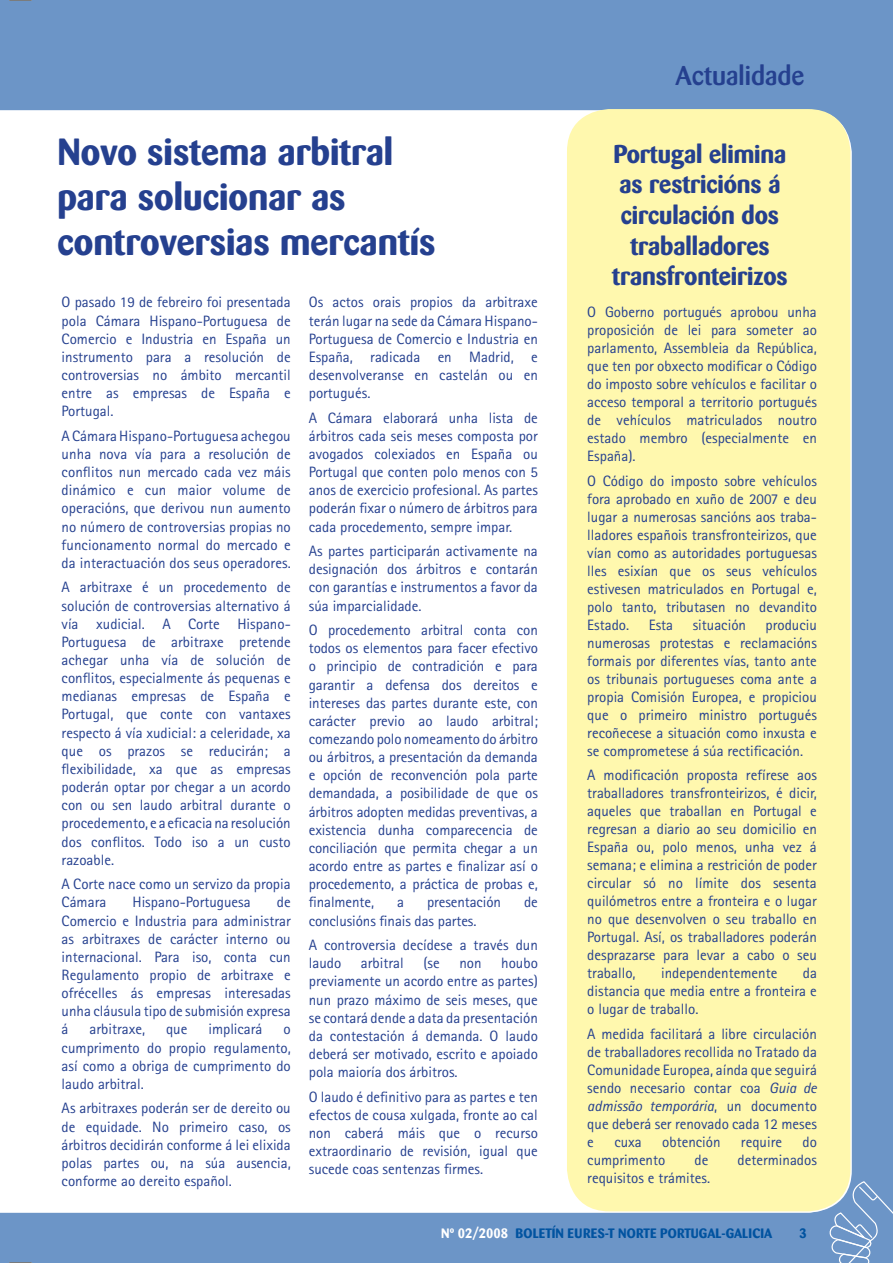
<style>
.page{position:relative;width:893px;height:1263px;background:#fff}
.page>*{position:absolute;margin:0;border:0;box-sizing:border-box;transform-origin:0 0}
.t1{font:700 37.5px/45px "Barmeno";color:#25408f}
.t2{font:500 27px "Barmeno";color:#25408f}
.t3{font:700 25.5px/30.6px "Barmeno";letter-spacing:-.005em;color:#25408f;text-align:center}
.t4{font:15px/18.1px "Rotis Sans Serif";color:#25408f;text-align:justify}
.t5{font:700 13.5px "Barmeno";color:#0153a0}
.s1{font-style:italic}
.s2{color:#fff}
</style>
<div class="page">
<div style="left:1px;top:0;width:892px;height:1263px;background:#6c95c7"></div>
<svg style="left:829px;top:1180px;width:64px;height:83px"></svg>
<div style="left:0;top:0;width:21px;height:1263px;background:#6c95c7"></div>
<svg style="left:9px;top:0;width:23px;height:1px"></svg>
<svg style="left:9px;top:1262px;width:23px;height:1px"></svg>
<div style="left:0;top:110px;width:850px;height:1102px;background:#fff"></div>
<div style="left:567px;top:109px;width:283px;height:1102px;background:#fff8ae"></div>
<h1 class="t1" style="left:57px;top:130px;width:380px">Novo sistema arbitral para solucionar as controversias mercantís</h1>
<p class="t4" style="left:62px;top:293px;width:231px">O pasado 19 de febreiro foi presentada pola Cámara Hispano-Portuguesa de Comercio e Industria en España un instrumento para a resolución de controversias no ámbito mercantil entre as empresas de España e Portugal.</p>
<p class="t4" style="left:62px;top:426px;width:231px">A Cámara Hispano-Portuguesa achegou unha nova vía para a resolución de conflitos nun mercado cada vez máis dinámico e cun maior volume de operacións, que derivou nun aumento no número de controversias propias no funcionamento normal do mercado e da interactuación dos seus operadores.</p>
<p class="t4" style="left:62px;top:578px;width:231px">A arbitraxe é un procedemento de solución de controversias alternativo á vía xudicial. A Corte Hispano-Portuguesa de arbitraxe pretende achegar unha vía de solución de conflitos, especialmente ás pequenas e medianas empresas de España e Portugal, que conte con vantaxes respecto á vía xudicial: a celeridade, xa que os prazos se reducirán; a flexibilidade, xa que as empresas poderán optar por chegar a un acordo con ou sen laudo arbitral durante o procedemento, e a eficacia na resolución dos conflitos. Todo iso a un custo razoable.</p>
<p class="t4" style="left:62px;top:875px;width:231px">A Corte nace como un servizo da propia<br>Cámara</p>
<p class="t4" style="left:62px;top:893px;width:231px;text-indent:215px">de Comercio e Industria para administrar as arbitraxes de carácter interno ou internacional. Para iso, conta cun Regulamento propio de arbitraxe e ofrécelles ás empresas interesadas unha cláusula tipo de submisión expresa á</p>
<p class="t4" style="left:132px;top:893px;width:120px">Hispano-Portuguesa</p>
<p class="t4" style="left:90px;top:1020px;width:57px">arbitraxe,</p>
<p class="t4" style="left:166px;top:1020px;width:23px">que</p>
<p class="t4" style="left:208px;top:1020px;width:56px">implicará</p>
<p class="t4" style="left:62px;top:1020px;width:231px;text-indent:222px">o cumprimento do propio regulamento, así como a obriga de cumprimento do laudo arbitral.</p>
<p class="t4" style="left:62px;top:1099px;width:231px">As arbitraxes poderán ser de dereito ou de equidade. No primeiro caso, os árbitros decidirán conforme á lei elixida polas partes ou, na súa ausencia, conforme ao dereito español.</p>
<p class="t4" style="left:309px;top:293px;width:231px">Os actos orais propios da arbitraxe terán lugar na sede da Cámara Hispano-Portuguesa de Comercio e Industria en España, radicada en Madrid, e desenvolveranse en castelán ou en portugués.</p>
<p class="t4" style="left:309px;top:408px;width:231px">A Cámara elaborará unha lista de árbitros cada seis meses composta por avogados colexiados en España ou Portugal que conten polo menos con 5 anos de exercicio profesional. As partes poderán fixar o número de árbitros para cada procedemento, sempre impar.</p>
<p class="t4" style="left:309px;top:542px;width:231px">As partes participarán activamente na designación dos árbitros e contarán con garantías e instrumentos a favor da súa imparcialidade.</p>
<p class="t4" style="left:309px;top:621px;width:231px">O procedemento arbitral conta con todos os elementos para facer efectivo o principio de contradición e para garantir a defensa dos dereitos e intereses das partes durante este, con carácter previo ao laudo arbitral; comezando polo nomeamento do árbitro ou árbitros, a presentación da demanda e opción de reconvención pola parte demandada, a posibilidade de que os árbitros adopten medidas preventivas, a existencia dunha comparecencia de conciliación que permita chegar a un acordo entre as partes e finalizar así o procedemento, a práctica de probas e, finalmente,</p>
<p class="t4" style="left:397px;top:893px;width:8px">a</p>
<p class="t4" style="left:427px;top:893px;width:75px">presentación</p>
<p class="t4" style="left:524px;top:893px;width:15px">de</p>
<p class="t4" style="left:309px;top:908px;width:231px;line-height:24.6px">conclusións finais das partes.<br>A controversia decídese a través dun</p>
<p class="t4" style="left:309px;top:954px;width:34px">laudo</p>
<p class="t4" style="left:361px;top:954px;width:44px">arbitral</p>
<p class="t4" style="left:423px;top:954px;width:18px">(se</p>
<p class="t4" style="left:459px;top:954px;width:24px">non</p>
<p class="t4" style="left:309px;top:954px;width:231px;text-indent:192px">houbo previamente un acordo entre as partes) nun prazo máximo de seis meses, que se contará dende a data da presentación da contestación á demanda. O laudo deberá ser motivado, escrito e apoiado pola maioría dos árbitros.</p>
<p class="t4" style="left:309px;top:1087px;width:231px">O laudo é definitivo para as partes e ten efectos de cousa xulgada, fronte ao cal non caberá máis que o recurso extraordinario de revisión, igual que sucede coas sentenzas firmes.</p>
<h2 class="t2" style="left:676px;top:60px;width:130px">Actualidade</h2>
<h3 class="t3" style="left:612px;top:138px;width:177px">Portugal elimina as restricións á circulación dos traballadores transfronteirizos</h3>
<p class="t4" style="left:587px;top:303px;width:231px">O Goberno portugués aprobou unha proposición de lei para someter ao parlamento, Assembleia da República, que ten por obxecto modificar o Código do imposto sobre vehículos e facilitar o acceso temporal a territorio portugués de vehículos matriculados noutro estado membro (especialmente en España).</p>
<p class="t4" style="left:587px;top:472px;width:231px">O Código do imposto sobre vehículos fora aprobado en xuño de 2007 e deu lugar a numerosas sancións aos traba&shy;lladores españois transfronteirizos, que vían como as autoridades portuguesas lles esixían que os seus vehículos estivesen matriculados en Portugal e, polo tanto, tributasen no devandito Estado.</p>
<p class="t4" style="left:649px;top:616px;width:26px">Esta</p>
<p class="t4" style="left:693px;top:616px;width:55px">situación</p>
<p class="t4" style="left:587px;top:616px;width:231px;text-indent:178px">produciu numerosas protestas e reclamacións formais por diferentes vías, tanto ante os tribunais portugueses coma ante a propia Comisión Europea, e propiciou que o primeiro ministro portugués recoñecese a situación como inxusta e se comprometese á súa rectificación.</p>
<p class="t4" style="left:587px;top:766px;width:231px">A modificación proposta refírese aos traballadores transfronteirizos, é dicir, aqueles que traballan en Portugal e regresan a diario ao seu domicilio en España ou, polo menos, unha vez á semana; e elimina a restrición de poder circular só no límite dos sesenta quilómetros entre a fronteira e o lugar no que desenvolven o seu traballo en Portugal. Así, os traballadores poderán desprazarse para levar a cabo o seu traballo,</p>
<p class="t4" style="left:587px;top:964px;width:231px;text-indent:215px">da distancia que media entre a fronteira e o lugar de traballo.</p>
<p class="t4" style="left:587px;top:1024px;width:231px">A medida facilitará a libre circulación de traballadores recollida no Tratado da Comunidade Europea, aínda que seguirá sendo necesario contar coa <span class="s1">Guia de admissão temporária</span>, un documento que deberá ser renovado cada 12 meses e</p>
<p class="t4" style="left:661px;top:964px;width:118px">independentemente</p>
<p class="t4" style="left:614px;top:1132px;width:29px">cuxa</p>
<p class="t4" style="left:662px;top:1132px;width:60px">obtención</p>
<p class="t4" style="left:741px;top:1132px;width:43px">require</p>
<p class="t4" style="left:802px;top:1132px;width:16px">do</p>
<p class="t4" style="left:587px;top:1150px;width:80px">cumprimento</p>
<p class="t4" style="left:694px;top:1150px;width:15px">de</p>
<p class="t4" style="left:737px;top:1150px;width:81px">determinados</p>
<p class="t4" style="left:587px;top:1168px;width:124px">requisitos e trámites.</p>
<p class="t5" style="left:441px;top:1225px;width:333px"><span class="s2">Nº 02/2008</span> BOLETÍN EURES-T NORTE PORTUGAL-GALICIA</p>
<p class="t5" style="left:800px;top:1225px;width:9px">3</p>
</div>
